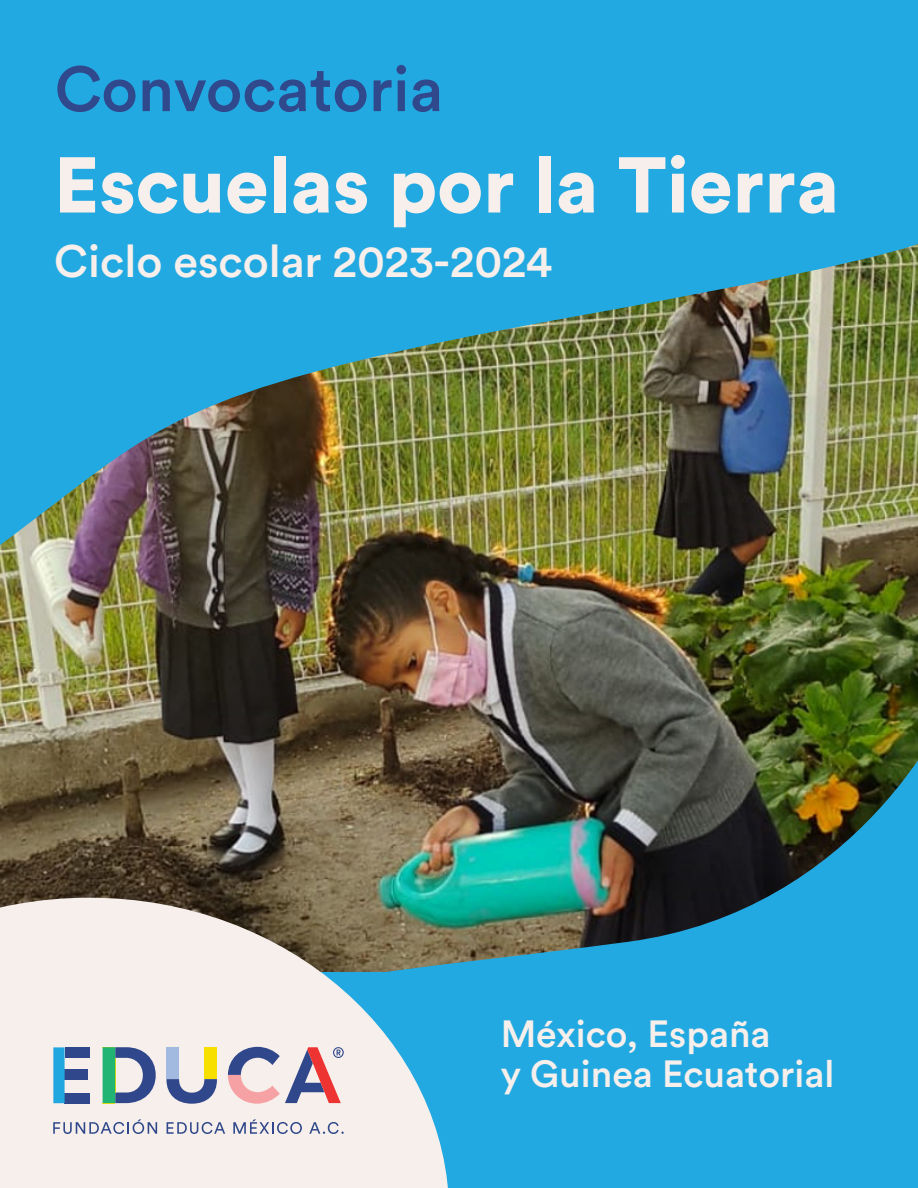
<style>
.page{position:relative;width:918px;height:1188px;background:#fff}
.page>*{position:absolute;margin:0;border:0;box-sizing:border-box;transform-origin:0 0}
.t1{font:900 78px "Circular Std";color:#f6efeb}
.t2{font:500 63px "Circular Std";color:#30488c}
.t3{font:500 45px "Circular Std";color:#f6efeb}
.t4{font:500 37.5px/40.5px "Circular Std";color:#f6efeb}
</style>
<div class="page">
<div style="left:1px;top:1px;width:917px;height:1187px;background:#23a9e1"></div>
<img style="left:0;top:612px;width:918px;height:286px">
<img style="left:0;top:87px;width:918px;height:525px">
<img style="left:153px;top:706px;width:765px;height:258px">
<svg style="left:0;top:898px;width:449px;height:290px;background:#d0d6d4"></svg>
<svg style="left:53px;top:1119px;width:104px;height:15px;background:#c3c4d2"></svg>
<svg style="left:167px;top:1122px;width:58px;height:12px"></svg>
<svg style="left:233px;top:1119px;width:69px;height:15px"></svg>
<svg style="left:309px;top:1122px;width:35px;height:12px"></svg>
<svg style="left:103px;top:1047px;width:53px;height:56px;background:#7ca4a9"></svg>
<svg style="left:166px;top:1047px;width:51px;height:57px;background:#adb5cc"></svg>
<div style="left:204px;top:1047px;width:13px;height:32px;background:#f7df00"></div>
<div style="left:65px;top:1047px;width:24px;height:11px;background:#30488b"></div>
<div style="left:65px;top:1069px;width:23px;height:10px;background:#30488b"></div>
<div style="left:65px;top:1093px;width:25px;height:10px;background:#30488b"></div>
<svg style="left:228px;top:1047px;width:116px;height:57px;background:#cab0bd"></svg>
<svg style="left:53px;top:1047px;width:12px;height:56px"></svg>
<p class="t2" style="left:55px;top:49px;width:390px">Convocatoria</p>
<p class="t1" style="left:54px;top:133px;width:787px">Escuelas por la Tierra</p>
<p class="t3" style="left:54px;top:233px;width:500px">Ciclo escolar 2023-2024</p>
<p class="t4" style="left:501px;top:1012px;width:335px">México, España<br>y Guinea Ecuatorial</p>
</div>
